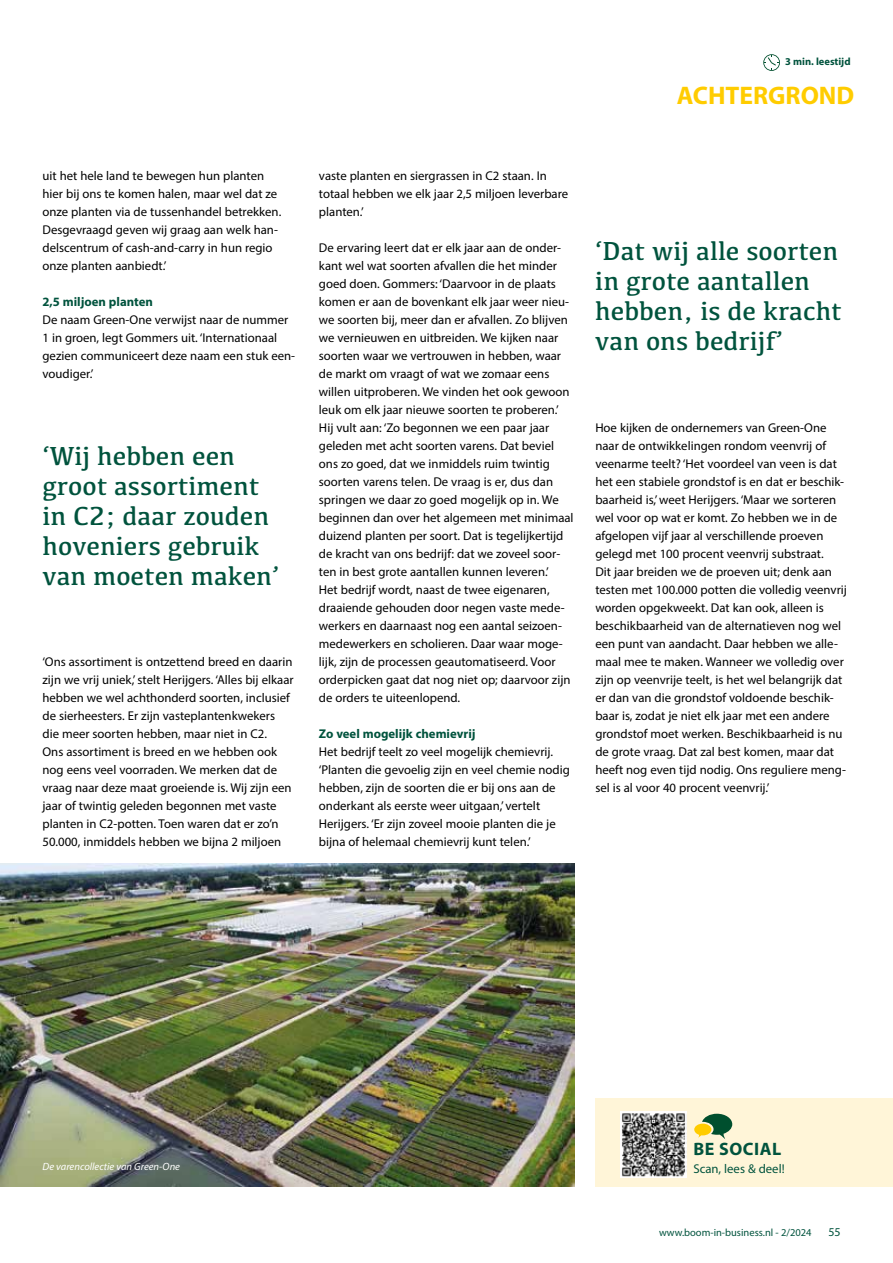
<style>
.page{position:relative;width:893px;height:1263px;background:#fff}
.page>*{position:absolute;margin:0;border:0;box-sizing:border-box;transform-origin:0 0}
.t1{font:27px/30px "Kefa";color:#00533d}
.t2{font:700 25.5px "Myriad Pro";color:#fc0}
.t3{font:700 18px "Myriad Pro";letter-spacing:.03em;color:#00533d}
.t4{font:12.75px/18px "Myriad Pro";color:#000}
.t5{font:700 12.75px "Myriad Pro";color:#00533d}
.t6{font:12.75px "Myriad Pro";color:#00533d}
.t7{font:12px "Myriad Pro";color:#00533d}
.t8{font:10.5px "Myriad Pro";color:#00533d}
.t9{font:italic 10.5px "Myriad Pro";color:#fff}
.t10{font:700 10.5px "Myriad Pro";color:#00533d}
</style>
<div class="page">
<img style="left:0;top:863px;width:574px;height:323px">
<svg style="left:763px;top:54px;width:17px;height:17px"></svg>
<div style="left:595px;top:1098px;width:298px;height:89px;background:#fff5d8"></div>
<img style="left:621px;top:1111px;width:65px;height:66px">
<svg style="left:694px;top:1114px;width:38px;height:25px"></svg>
<p class="t10" style="left:785px;top:55px;width:67px">3 min. leestijd</p>
<h2 class="t2" style="left:677px;top:79px;width:179px">ACHTERGROND</h2>
<p class="t4" style="left:43px;top:167px;width:240px">uit het hele land te bewegen hun planten hier bij ons te komen halen, maar wel dat ze onze planten via de tussenhandel betrekken.<br>Desgevraagd geven wij graag aan welk han&shy;delscentrum of cash-and-carry in hun regio onze planten aanbiedt.’</p>
<p class="t5" style="left:43px;top:293px;width:112px">2,5 miljoen planten</p>
<p class="t4" style="left:43px;top:311px;width:254px">De naam Green-One verwijst naar de nummer 1 in groen, legt Gommers uit. ‘Internationaal gezien communiceert deze naam een stuk een&shy;voudiger.’</p>
<h1 class="t1" style="left:43px;top:440px;width:238px">‘Wij hebben een groot assortiment in C2; daar zouden hoveniers gebruik van moeten maken’</h1>
<p class="t4" style="left:43px;top:653px;width:253px">‘Ons assortiment is ontzettend breed en daarin zijn we vrij uniek,’ stelt Herijgers. ‘Alles bij elkaar hebben we wel achthonderd soorten, inclusief de sierheesters. Er zijn vasteplantenkwekers die meer soorten hebben, maar niet in C2.<br>Ons assortiment is breed en we hebben ook nog eens veel voorraden. We merken dat de vraag naar deze maat groeiende is. Wij zijn een jaar of twintig geleden begonnen met vaste planten in C2-potten. Toen waren dat er zo’n 50.000, inmiddels hebben we bijna 2 miljoen</p>
<p class="t4" style="left:319px;top:167px;width:251px">vaste planten en siergrassen in C2 staan. In totaal hebben we elk jaar 2,5 miljoen leverbare planten.’</p>
<p class="t4" style="left:319px;top:239px;width:256px">De ervaring leert dat er elk jaar aan de onder&shy;kant wel wat soorten afvallen die het minder goed doen. Gommers: ‘Daarvoor in de plaats komen er aan de bovenkant elk jaar weer nieu&shy;we soorten bij, meer dan er afvallen. Zo blijven we vernieuwen en uitbreiden. We kijken naar soorten waar we vertrouwen in hebben, waar de markt om vraagt of wat we zomaar eens willen uitproberen. We vinden het ook gewoon leuk om elk jaar nieuwe soorten te proberen.’ Hij vult aan: ‘Zo begonnen we een paar jaar geleden met acht soorten varens. Dat beviel ons zo goed, dat we inmiddels ruim twintig soorten varens telen. De vraag is er, dus dan springen we daar zo goed mogelijk op in. We beginnen dan over het algemeen met minimaal duizend planten per soort. Dat is tegelijkertijd de kracht van ons bedrijf: dat we zoveel soor&shy;ten in best grote aantallen kunnen leveren.’<br>Het bedrijf wordt, naast de twee eigenaren, draaiende gehouden door negen vaste mede&shy;werkers en daarnaast nog een aantal seizoen&shy;medewerkers en scholieren. Daar waar moge&shy;lijk, zijn de processen geautomatiseerd. Voor orderpicken gaat dat nog niet op; daarvoor zijn de orders te uiteenlopend.</p>
<p class="t5" style="left:319px;top:726px;width:158px">Zo veel mogelijk chemievrij</p>
<p class="t4" style="left:319px;top:743px;width:252px">Het bedrijf teelt zo veel mogelijk chemievrij. ‘Planten die gevoelig zijn en veel chemie nodig hebben, zijn de soorten die er bij ons aan de onderkant als eerste weer uitgaan,’ vertelt Herijgers. ‘Er zijn zoveel mooie planten die je bijna of helemaal chemievrij kunt telen.’</p>
<h1 class="t1" style="left:595px;top:235px;width:248px">‘Dat wij alle soorten in grote aantallen hebben, is de kracht van ons bedrijf’</h1>
<p class="t4" style="left:595px;top:419px;width:253px">Hoe kijken de ondernemers van Green-One naar de ontwikkelingen rondom veenvrij of veenarme teelt? ‘Het voordeel van veen is dat het een stabiele grondstof is en dat er beschik&shy;baarheid is,’ weet Herijgers. ‘Maar we sorteren wel voor op wat er komt. Zo hebben we in de afgelopen vijf jaar al verschillende proeven gelegd met 100 procent veenvrij substraat.<br>Dit jaar breiden we de proeven uit; denk aan testen met 100.000 potten die volledig veenvrij worden opgekweekt. Dat kan ook, alleen is beschikbaarheid van de alternatieven nog wel een punt van aandacht. Daar hebben we alle&shy;maal mee te maken. Wanneer we volledig over zijn op veenvrije teelt, is het wel belangrijk dat er dan van die grondstof voldoende beschik&shy;baar is, zodat je niet elk jaar met een andere grondstof moet werken. Beschikbaarheid is nu de grote vraag. Dat zal best komen, maar dat heeft nog even tijd nodig. Ons reguliere meng&shy;sel is al voor 40 procent veenvrij.’</p>
<p class="t9" style="left:43px;top:1160px;width:139px">De varencollectie van Green-One</p>
<h3 class="t3" style="left:693px;top:1137px;width:89px">BE SOCIAL</h3>
<p class="t6" style="left:693px;top:1161px;width:93px">Scan, lees &amp; deel!</p>
<p class="t8" style="left:659px;top:1226px;width:154px">www.boom-in-business.nl - 2/2024</p>
<p class="t7" style="left:828px;top:1224px;width:14px">55</p>
</div>
